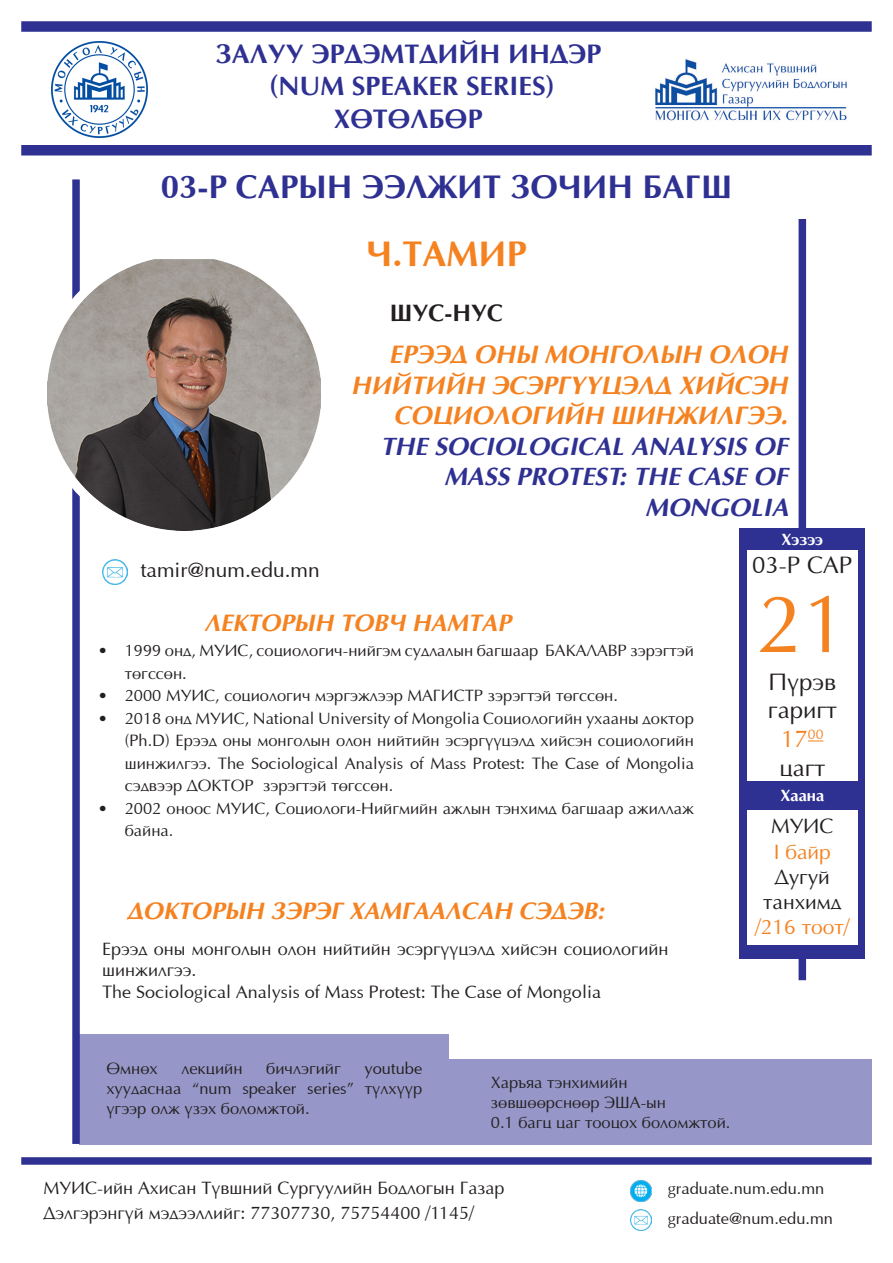
<style>
.page{position:relative;width:893px;height:1263px;background:#fff}
.page>*{position:absolute;margin:0;border:0;box-sizing:border-box;transform-origin:0 0}
.t1{font:82.5px "AG Opus Mon";color:#f58220}
.t2{font:700 36px "AG Opus Mon";color:#f58220}
.t3{font:700 33px "AG Opus Mon";color:#2e3092}
.t4{font:700 27px/32.4px "AG Opus Mon";color:#2e3092;text-align:center}
.t5{font:italic 700 25.5px/30.6px "AG Opus Mon";color:#f58220;text-align:right}
.t6{font:italic 700 25.5px "AG Opus Mon";color:#2e3092}
.t7{font:italic 700 24px "AG Opus Mon";color:#f58220}
.t8{font:24px "AG Opus Mon";color:#231f20}
.t9{font:700 24px "AG Opus Mon";color:#231f20}
.t10{font:24px "AG Opus Mon";color:#f58220}
.t11{font:21px "AG Opus Mon";color:#231f20}
.t12{font:21px "AG Opus Mon";color:#f58220}
.t13{font:18px/21.6px "AG Opus Mon";color:#231f20}
.t14{font:16.5px/22.5px "AG Opus Mon";color:#231f20}
.t15{font:700 16.5px "AG Opus Mon";color:#fff}
.s1{color:#2e3092}
</style>
<div class="page">
<div style="left:21px;top:21px;width:851px;height:11px;background:#2e3092"></div>
<div style="left:72px;top:179px;width:8px;height:965px;background:#2e3092"></div>
<div style="left:799px;top:219px;width:7px;height:761px;background:#2e3092"></div>
<div style="left:21px;top:145px;width:851px;height:10px;background:#2e3092"></div>
<img style="left:51px;top:41px;width:97px;height:97px">
<img style="left:102px;top:559px;width:26px;height:26px">
<div style="left:739px;top:528px;width:126px;height:431px;background:#2e3092"></div>
<div style="left:80px;top:1034px;width:369px;height:111px;background:#9697c8"></div>
<div style="left:449px;top:1059px;width:423px;height:86px;background:#9697c8"></div>
<div style="left:747px;top:550px;width:111px;height:230px;background:#fff"></div>
<div style="left:747px;top:810px;width:111px;height:134px;background:#fff"></div>
<img style="left:630px;top:1180px;width:21px;height:21px">
<img style="left:630px;top:1210px;width:21px;height:21px">
<div style="left:21px;top:1157px;width:851px;height:8px;background:#2e3092"></div>
<svg style="left:808px;top:741px;width:15px;height:1px"></svg>
<img style="left:655px;top:59px;width:192px;height:62px">
<img style="left:48px;top:257px;width:273px;height:273px">
<p class="t4" style="left:215px;top:38px;width:387px">ЗАЛУУ ЭРДЭМТДИЙН ИНДЭР</p>
<p class="t4" style="left:269px;top:71px;width:287px">(NUM SPEAKER SERIES)<br>ХӨТӨЛБӨР</p>
<p class="t3" style="left:161px;top:169px;width:573px">03-Р САРЫН ЭЭЛЖИТ ЗОЧИН БАГШ</p>
<p class="t2" style="left:366px;top:234px;width:162px">Ч.ТАМИР</p>
<p class="t9" style="left:390px;top:300px;width:115px">ШУС-НУС</p>
<p class="t5" style="left:352px;top:340px;width:438px">ЕРЭЭД ОНЫ МОНГОЛЫН ОЛОН<br>НИЙТИЙН ЭСЭРГҮҮЦЭЛД ХИЙСЭН<br>СОЦИОЛОГИЙН ШИНЖИЛГЭЭ.<br><span class="s1">THE SOCIOLOGICAL ANALYSIS OF<br>MASS PROTEST: THE CASE OF</span></p>
<p class="t6" style="left:647px;top:493px;width:145px">MONGOLIA</p>
<p class="t11" style="left:141px;top:559px;width:181px">tamir@num.edu.mn</p>
<p class="t7" style="left:205px;top:610px;width:308px">ЛЕКТОРЫН ТОВЧ НАМТАР</p>
<p class="t14" style="left:125px;top:640px;width:571px;text-indent:-27px">• 1999 онд, МУИС, социологич-нийгэм судлалын багшаар БАКАЛАВР зэрэгтэй төгссөн.</p>
<p class="t14" style="left:98px;top:685px;width:522px">• 2000 МУИС, социологич мэргэжлээр МАГИСТР зэрэгтэй төгссөн.</p>
<p class="t14" style="left:125px;top:708px;width:571px;text-align:justify;text-indent:-27px">• 2018 онд МУИС, National University of Mongolia Социологийн ухааны доктор (Ph.D) Ерээд оны монголын олон нийтийн эсэргүүцэлд хийсэн социологийн шинжилгээ. The Sociological Analysis of Mass Protest: The Case of Mongolia сэдвээр ДОКТОР зэрэгтэй төгссөн.</p>
<p class="t14" style="left:125px;top:798px;width:571px;text-indent:-27px">• 2002 оноос МУИС, Социологи-Нийгмийн ажлын тэнхимд багшаар ажиллаж байна.</p>
<p class="t7" style="left:128px;top:897px;width:478px">ДОКТОРЫН ЗЭРЭГ ХАМГААЛСАН СЭДЭВ:</p>
<p class="t13" style="left:102px;top:938px;width:568px">Ерээд оны монголын олон нийтийн эсэргүүцэлд хийсэн социологийн шинжилгээ.</p>
<p class="t13" style="left:102px;top:982px;width:500px">The Sociological Analysis of Mass Protest: The Case of Mongolia</p>
<p class="t14" style="left:106px;top:1060px;width:317px;line-height:19.8px;text-align:justify;text-indent:258px">youtube хуудаснаа “num speaker series” түлхүүр үгээр олж үзэх боломжтой.</p>
<p class="t14" style="left:106px;top:1058px;width:53px">Өмнөх</p>
<p class="t14" style="left:181px;top:1058px;width:63px">лекцийн</p>
<p class="t14" style="left:266px;top:1058px;width:76px">бичлэгийг</p>
<p class="t14" style="left:491px;top:1072px;width:138px">Харъяа тэнхимийн</p>
<p class="t14" style="left:491px;top:1092px;width:177px">зөвшөөрснөөр ЭША-ын</p>
<p class="t14" style="left:491px;top:1111px;width:241px">0.1 багц цаг тооцох боломжтой.</p>
<p class="t15" style="left:781px;top:531px;width:43px">Хэзээ</p>
<p class="t8" style="left:752px;top:553px;width:102px">03-Р САР</p>
<p class="t1" style="left:756px;top:582px;width:93px">21</p>
<p class="t8" style="left:768px;top:669px;width:69px">Пүрэв</p>
<p class="t8" style="left:768px;top:698px;width:70px">гаригт</p>
<p class="t10" style="left:781px;top:727px;width:44px">17<sup>00</sup></p>
<p class="t8" style="left:779px;top:755px;width:47px">цагт</p>
<p class="t15" style="left:780px;top:787px;width:46px">Хаана</p>
<p class="t11" style="left:771px;top:816px;width:64px">МУИС</p>
<p class="t12" style="left:774px;top:841px;width:59px">I байр</p>
<p class="t11" style="left:775px;top:866px;width:57px">Дугуй</p>
<p class="t11" style="left:763px;top:891px;width:80px">танхимд</p>
<p class="t12" style="left:755px;top:916px;width:96px">/216 тоот/</p>
<p class="t13" style="left:43px;top:1177px;width:463px">МУИС-ийн Ахисан Түвшний Сургуулийн Бодлогын Газар</p>
<p class="t13" style="left:43px;top:1203px;width:432px">Дэлгэрэнгүй мэдээллийг: 77307730, 75754400 /1145/</p>
<p class="t14" style="left:668px;top:1178px;width:158px">graduate.num.edu.mn</p>
<p class="t14" style="left:668px;top:1208px;width:167px">graduate@num.edu.mn</p>
</div>
